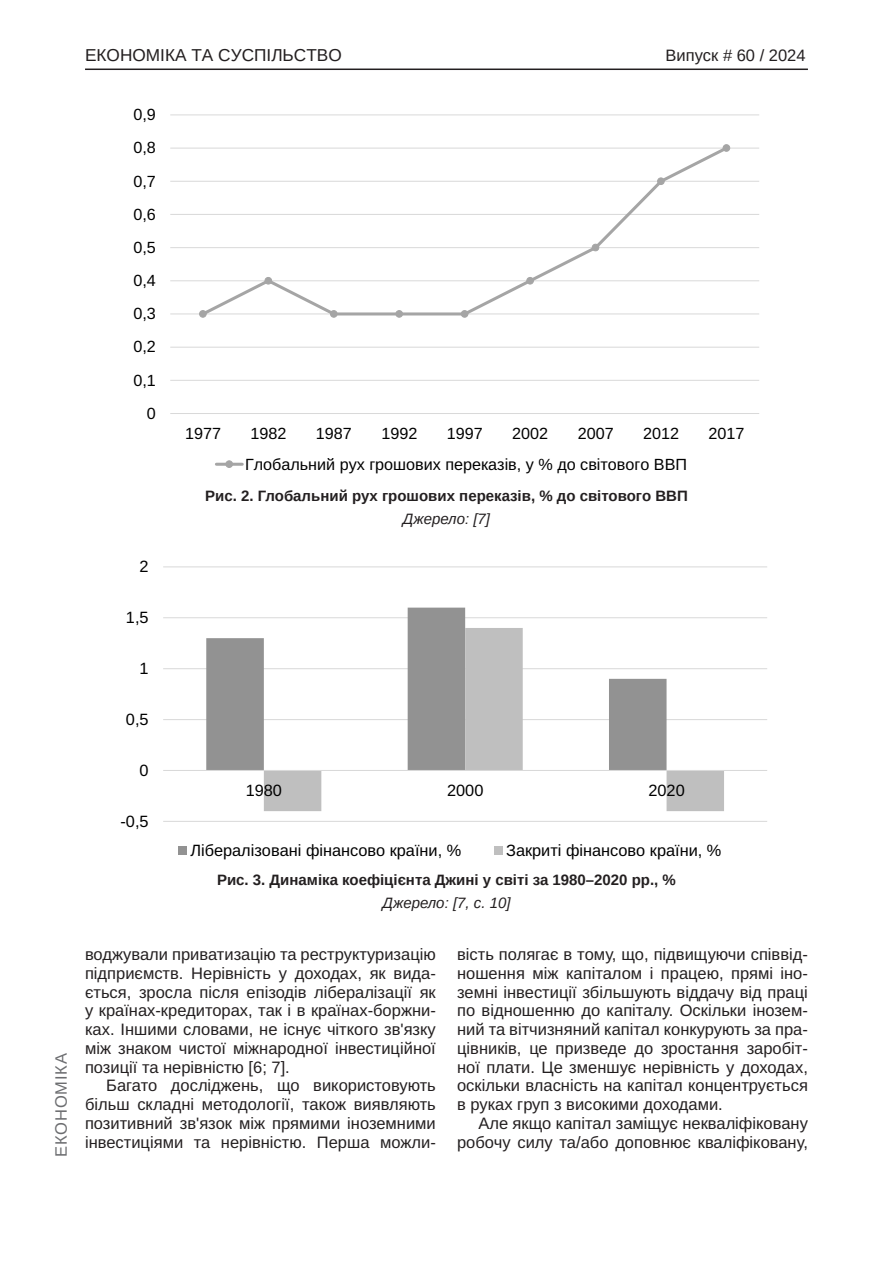
<style>
.page{position:relative;width:893px;height:1263px;background:#fff}
.page>*{position:absolute;margin:0;border:0;box-sizing:border-box;transform-origin:0 0}
.t1{font:17.25px "Arimo";color:#231f20}
.Текст_основной_G{font:16.5px/18.8px "Arimo";color:#231f20;text-align:justify}
.t2{font:16.5px "Arimo";color:#231f20}
.t3{font:16.5px "Arimo";letter-spacing:.05em;color:#6c6d70}
.t4{font:16.35px "Arimo Roman";color:#000}
.t5{font:16.2px "Arimo Roman";color:#000}
.Рисунок_N{font:700 15px "Arimo";color:#231f20}
.Джерело{font:italic 15px "Arimo";color:#231f20}
</style>
<div class="page">
<hr style="left:85px;top:69px;width:723px;height:1px;background:#231f20">
<hr style="left:170px;top:380px;width:589px;height:1px;background:#d9d9d9">
<hr style="left:170px;top:347px;width:589px;height:1px;background:#d9d9d9">
<hr style="left:170px;top:313px;width:589px;height:1px;background:#d9d9d9">
<hr style="left:170px;top:280px;width:589px;height:1px;background:#d9d9d9">
<hr style="left:170px;top:247px;width:589px;height:1px;background:#d9d9d9">
<hr style="left:170px;top:214px;width:589px;height:1px;background:#d9d9d9">
<hr style="left:170px;top:181px;width:589px;height:1px;background:#d9d9d9">
<hr style="left:170px;top:148px;width:589px;height:1px;background:#d9d9d9">
<hr style="left:170px;top:114px;width:589px;height:1px;background:#d9d9d9">
<hr style="left:170px;top:413px;width:589px;height:1px;background:#d9d9d9">
<svg style="left:199px;top:144px;width:532px;height:174px"></svg>
<svg style="left:201px;top:312px;width:4px;height:4px"></svg>
<div style="left:199px;top:310px;width:8px;height:8px;border:1px solid #a5a5a5;border-radius:50%"></div>
<div style="left:265px;top:277px;width:7px;height:7px;background:#a5a5a5;border-radius:50%"></div>
<div style="left:264px;top:277px;width:8px;height:8px;border:1px solid #a5a5a5;border-radius:50%"></div>
<div style="left:330px;top:311px;width:7px;height:6px;background:#a5a5a5;border-radius:50%"></div>
<div style="left:330px;top:310px;width:8px;height:8px;border:1px solid #a5a5a5;border-radius:50%"></div>
<svg style="left:397px;top:312px;width:4px;height:4px"></svg>
<div style="left:395px;top:310px;width:8px;height:8px;border:1px solid #a5a5a5;border-radius:50%"></div>
<div style="left:461px;top:311px;width:7px;height:6px;background:#a5a5a5;border-radius:50%"></div>
<div style="left:461px;top:310px;width:7px;height:8px;border:1px solid #a5a5a5;border-radius:50%"></div>
<div style="left:527px;top:277px;width:6px;height:7px;background:#a5a5a5;border-radius:50%"></div>
<div style="left:526px;top:277px;width:8px;height:8px;border:1px solid #a5a5a5;border-radius:50%"></div>
<div style="left:592px;top:244px;width:7px;height:7px;background:#a5a5a5;border-radius:50%"></div>
<div style="left:592px;top:244px;width:7px;height:7px;border:1px solid #a5a5a5;border-radius:50%"></div>
<div style="left:658px;top:178px;width:6px;height:7px;background:#a5a5a5;border-radius:50%"></div>
<div style="left:657px;top:177px;width:8px;height:8px;border:1px solid #a5a5a5;border-radius:50%"></div>
<div style="left:723px;top:145px;width:7px;height:6px;background:#a5a5a5;border-radius:50%"></div>
<div style="left:723px;top:144px;width:7px;height:8px;border:1px solid #a5a5a5;border-radius:50%"></div>
<hr style="left:216px;top:463px;width:26px;height:3px;background:#a5a5a5">
<div style="left:225px;top:460px;width:8px;height:8px;border:1px solid #a5a5a5;border-radius:50%"></div>
<hr style="left:163px;top:821px;width:604px;height:1px;background:#d9d9d9">
<hr style="left:163px;top:719px;width:604px;height:1px;background:#d9d9d9">
<hr style="left:163px;top:668px;width:604px;height:1px;background:#d9d9d9">
<hr style="left:163px;top:617px;width:604px;height:1px;background:#d9d9d9">
<hr style="left:163px;top:566px;width:604px;height:1px;background:#d9d9d9">
<svg style="left:206px;top:608px;width:260px;height:162px;fill:#929292"></svg>
<svg style="left:264px;top:628px;width:460px;height:183px"></svg>
<hr style="left:163px;top:770px;width:604px;height:1px;background:#d9d9d9">
<div style="left:178px;top:847px;width:9px;height:8px;background:#929292"></div>
<div style="left:494px;top:847px;width:8px;height:8px;background:#bfbfbf"></div>
<p class="t3" style="left:52px;top:1157px;width:105px;rotate:-90deg">ЕКОНОМІКА</p>
<p class="t1" style="left:85px;top:45px;width:258px">ЕКОНОМІКА ТА СУСПІЛЬСТВО</p>
<p class="t2" style="left:665px;top:46px;width:142px">Випуск # 60 / 2024</p>
<p class="t5" style="left:133px;top:103px;width:24px">0,9</p>
<p class="t5" style="left:133px;top:136px;width:24px">0,8</p>
<p class="t5" style="left:133px;top:170px;width:24px">0,7</p>
<p class="t5" style="left:133px;top:203px;width:24px">0,6</p>
<p class="t5" style="left:133px;top:236px;width:24px">0,5</p>
<p class="t5" style="left:133px;top:269px;width:24px">0,4</p>
<p class="t5" style="left:133px;top:302px;width:24px">0,3</p>
<p class="t5" style="left:133px;top:336px;width:24px">0,2</p>
<p class="t5" style="left:133px;top:369px;width:24px">0,1</p>
<p class="t5" style="left:147px;top:402px;width:10px">0</p>
<p class="t4" style="left:140px;top:555px;width:11px">2</p>
<p class="t4" style="left:126px;top:606px;width:24px">1,5</p>
<p class="t4" style="left:140px;top:657px;width:11px">1</p>
<p class="t4" style="left:126px;top:708px;width:24px">0,5</p>
<p class="t4" style="left:140px;top:759px;width:11px">0</p>
<p class="t4" style="left:121px;top:810px;width:30px">-0,5</p>
<p class="t5" style="left:185px;top:422px;width:37px">1977</p>
<p class="t5" style="left:250px;top:422px;width:37px">1982</p>
<p class="t5" style="left:316px;top:422px;width:37px">1987</p>
<p class="t5" style="left:381px;top:422px;width:37px">1992</p>
<p class="t5" style="left:447px;top:422px;width:37px">1997</p>
<p class="t5" style="left:512px;top:422px;width:37px">2002</p>
<p class="t5" style="left:578px;top:422px;width:37px">2007</p>
<p class="t5" style="left:643px;top:422px;width:37px">2012</p>
<p class="t5" style="left:709px;top:422px;width:37px">2017</p>
<p class="t5" style="left:245px;top:453px;width:444px">Глобальний рух грошових переказів, у % до світового ВВП</p>
<p class="Рисунок_N" style="left:205px;top:486px;width:484px">Рис. 2. Глобальний рух грошових переказів, % до світового ВВП</p>
<p class="Джерело" style="left:403px;top:509px;width:89px">Джерело: [7]</p>
<p class="t4" style="left:246px;top:779px;width:38px">1980</p>
<p class="t4" style="left:447px;top:779px;width:38px">2000</p>
<p class="t4" style="left:648px;top:779px;width:38px">2020</p>
<p class="t4" style="left:190px;top:839px;width:272px">Лібералізовані фінансово країни, %</p>
<p class="t4" style="left:506px;top:839px;width:217px">Закриті фінансово країни, %</p>
<p class="Рисунок_N" style="left:217px;top:869px;width:460px">Рис. 3. Динаміка коефіцієнта Джині у світі за 1980–2020 рр., %</p>
<p class="Джерело" style="left:382px;top:892px;width:130px">Джерело: [7, с. 10]</p>
<p class="Текст_основной_G" style="left:85px;top:945px;width:352px">воджували приватизацію та реструктуризацію підприємств. Нерівність у доходах, як вида&shy;ється, зросла після епізодів лібералізації як у країнах-кредиторах, так і в країнах-боржни&shy;ках. Іншими словами, не існує чіткого зв'язку між знаком чистої міжнародної інвестиційної позиції та нерівністю [6; 7].</p>
<p class="Текст_основной_G" style="left:85px;top:1076px;width:352px;text-indent:21px">Багато досліджень, що використовують більш складні методології, також виявляють позитивний зв'язок між прямими іноземними інвестиціями та нерівністю. Перша можли-</p>
<p class="Текст_основной_G" style="left:457px;top:945px;width:352px">вість полягає в тому, що, підвищуючи співвід&shy;ношення між капіталом і працею, прямі іно&shy;земні інвестиції збільшують віддачу від праці по відношенню до капіталу. Оскільки інозем&shy;ний та вітчизняний капітал конкурують за пра&shy;цівників, це призведе до зростання заробіт&shy;ної плати. Це зменшує нерівність у доходах, оскільки власність на капітал концентрується в руках груп з високими доходами.</p>
<p class="Текст_основной_G" style="left:457px;top:1114px;width:352px;text-align:right">Але якщо капітал заміщує некваліфіковану робочу силу та/або доповнює кваліфіковану,</p>
</div>
